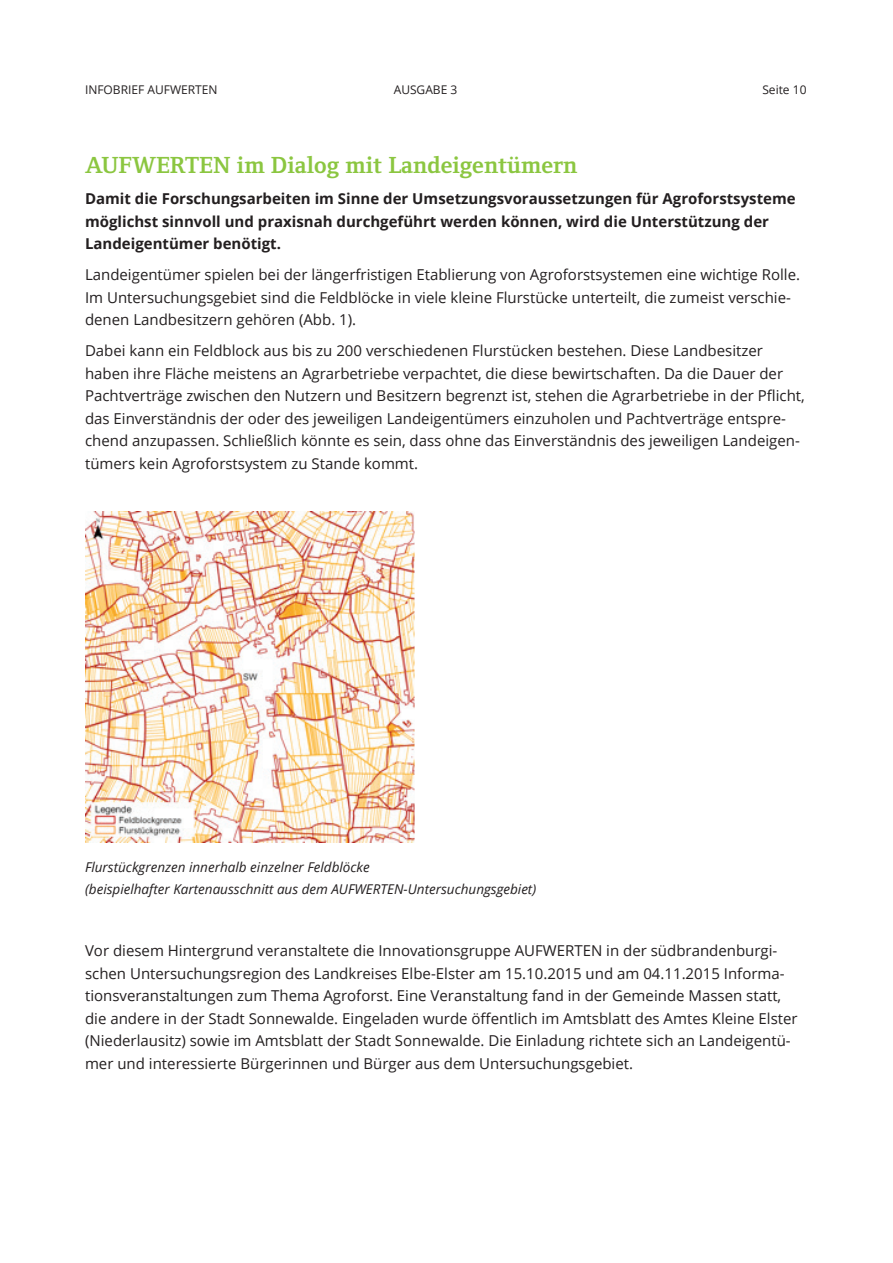
<style>
.page{position:relative;width:893px;height:1263px;background:#fff}
.page>*{position:absolute;margin:0;border:0;box-sizing:border-box;transform-origin:0 0}
.t1{font:700 24px "Foundry Form Serif";color:#8bc640}
.t2{font:15px/22.5px "Open Sans";color:#231f20}
.t3{font:700 15px/22.5px "Open Sans";color:#231f20}
.t4{font:italic 13.5px/22.5px "Open Sans";color:#231f20}
.t5{font:12px "Open Sans";color:#231f20}
</style>
<div class="page">
<img style="left:85px;top:511px;width:330px;height:331px">
<p class="t5" style="left:85px;top:82px;width:134px">INFOBRIEF AUFWERTEN</p>
<p class="t5" style="left:394px;top:82px;width:65px">AUSGABE 3</p>
<p class="t5" style="left:762px;top:82px;width:46px">Seite 10</p>
<h1 class="t1" style="left:85px;top:151px;width:494px">AUFWERTEN im Dialog mit Landeigentümern</h1>
<p class="t3" style="left:85px;top:187px;width:712px">Damit die Forschungsarbeiten im Sinne der Umsetzungsvoraussetzungen für Agroforstsysteme möglichst sinnvoll und praxisnah durchgeführt werden können, wird die Unterstützung der<br>Landeigentümer benötigt.</p>
<p class="t2" style="left:85px;top:263px;width:717px">Landeigentümer spielen bei der längerfristigen Etablierung von Agroforstsystemen eine wichtige Rolle.<br>Im Untersuchungsgebiet sind die Feldblöcke in viele kleine Flurstücke unterteilt, die zumeist verschie&shy;denen Landbesitzern gehören (Abb. 1).</p>
<p class="t2" style="left:85px;top:339px;width:721px">Dabei kann ein Feldblock aus bis zu 200 verschiedenen Flurstücken bestehen. Diese Landbesitzer haben ihre Fläche meistens an Agrarbetriebe verpachtet, die diese bewirtschaften. Da die Dauer der Pachtverträge zwischen den Nutzern und Besitzern begrenzt ist, stehen die Agrarbetriebe in der Pflicht, das Einverständnis der oder des jeweiligen Landeigentümers einzuholen und Pachtverträge entspre&shy;chend anzupassen. Schließlich könnte es sein, dass ohne das Einverständnis des jeweiligen Landeigen&shy;tümers kein Agroforstsystem zu Stande kommt.</p>
<p class="t4" style="left:85px;top:855px;width:453px">Flurstückgrenzen innerhalb einzelner Feldblöcke<br>(beispielhafter Kartenausschnitt aus dem AUFWERTEN-Untersuchungsgebiet)</p>
<p class="t2" style="left:85px;top:939px;width:714px">Vor diesem Hintergrund veranstaltete die Innovationsgruppe AUFWERTEN in der südbrandenburgi&shy;schen Untersuchungsregion des Landkreises Elbe-Elster am 15.10.2015 und am 04.11.2015 Informa&shy;tionsveranstaltungen zum Thema Agroforst. Eine Veranstaltung fand in der Gemeinde Massen statt, die andere in der Stadt Sonnewalde. Eingeladen wurde öffentlich im Amtsblatt des Amtes Kleine Elster (Niederlausitz) sowie im Amtsblatt der Stadt Sonnewalde. Die Einladung richtete sich an Landeigentü&shy;mer und interessierte Bürgerinnen und Bürger aus dem Untersuchungsgebiet.</p>
</div>
